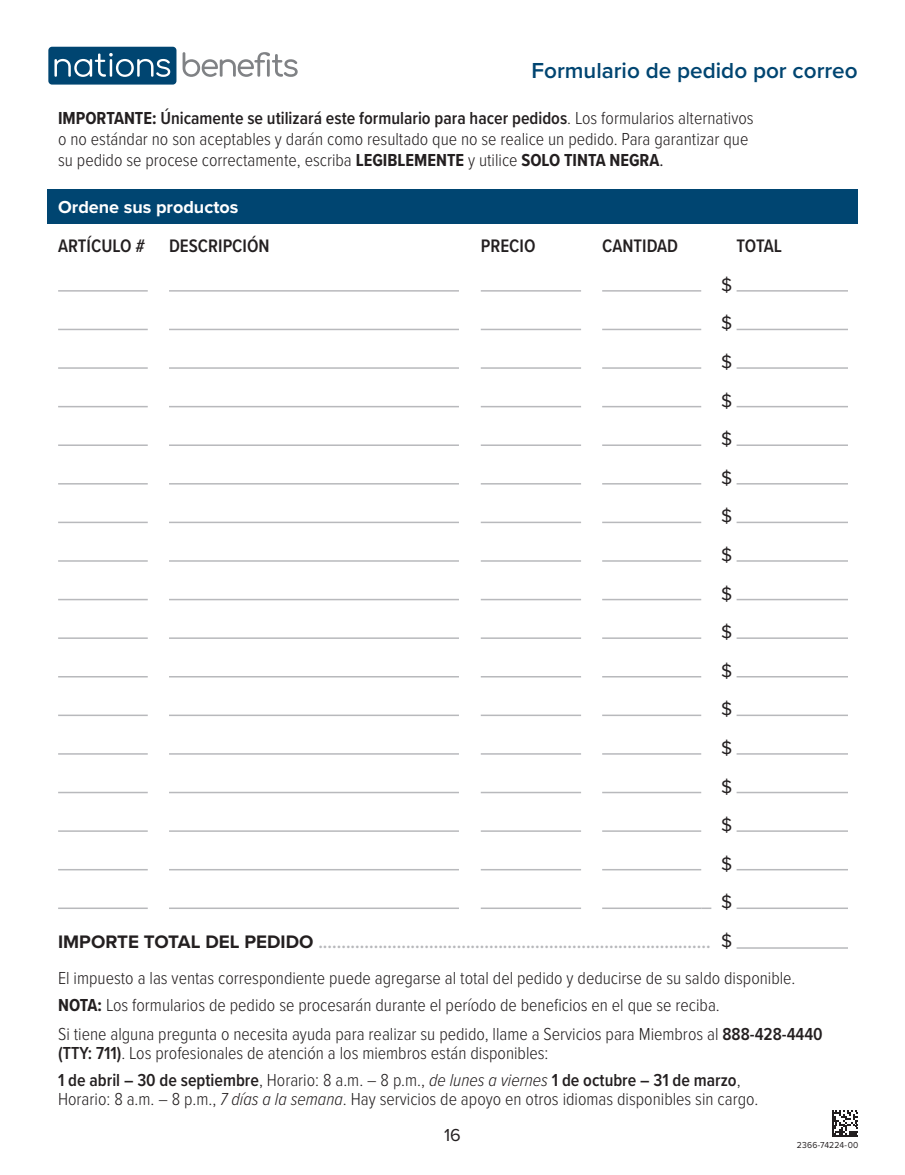
<style>
.page{position:relative;width:905px;height:1175px;background:#fff}
.page>*{position:absolute;margin:0;border:0;box-sizing:border-box;transform-origin:0 0}
.t1{font:600 22.5px "Proxima Nova";color:#004571}
.Form_Table_Header{font:600 18.75px "Proxima Nova";color:#b8b9bc}
.Form_Table_Header-2{font:600 18.75px "Proxima Nova Cond";color:#231f20}
.Form_Table{font:18.75px "Proxima Nova";color:#231f20}
.Body_Copy{font:300 18px/19.5px "Proxima Nova Cond";color:#231f20}
.Footer_-_Center{font:300 18px/21px "Proxima Nova Cond";color:#231f20}
.Form_Headers{font:700 18px "Proxima Nova";color:#fff}
.t2{font:18px "Proxima Nova";color:#231f20}
.t3{font:9px "Proxima Nova";letter-spacing:.02em;color:#231f20;scale:.95 1}
.s1{font-weight:700}
.s2{font-weight:600}
.s3{font-weight:400}
.s4{font-weight:700;color:#231f20}
.s5{font-style:italic}
</style>
<div class="page">
<div style="left:831px;top:1110px;width:27px;height:27px;background:#231f20"></div>
<svg style="left:831px;top:1110px;width:27px;height:26px"></svg>
<div style="left:47px;top:189px;width:810px;height:34px;background:#004571"></div>
<hr style="left:58px;top:290px;width:90px;height:1px;background:#b8b9bc">
<hr style="left:58px;top:329px;width:90px;height:1px;background:#b8b9bc">
<hr style="left:58px;top:367px;width:90px;height:2px;background:#b8b9bc">
<hr style="left:58px;top:406px;width:90px;height:1px;background:#b8b9bc">
<hr style="left:58px;top:444px;width:90px;height:2px;background:#b8b9bc">
<hr style="left:58px;top:483px;width:90px;height:1px;background:#b8b9bc">
<hr style="left:58px;top:521px;width:90px;height:2px;background:#b8b9bc">
<hr style="left:58px;top:560px;width:90px;height:2px;background:#b8b9bc">
<hr style="left:58px;top:599px;width:90px;height:1px;background:#b8b9bc">
<hr style="left:58px;top:637px;width:90px;height:2px;background:#b8b9bc">
<hr style="left:58px;top:676px;width:90px;height:1px;background:#b8b9bc">
<hr style="left:58px;top:714px;width:90px;height:2px;background:#b8b9bc">
<hr style="left:58px;top:753px;width:90px;height:1px;background:#b8b9bc">
<hr style="left:58px;top:791px;width:90px;height:2px;background:#b8b9bc">
<hr style="left:58px;top:830px;width:90px;height:2px;background:#b8b9bc">
<hr style="left:58px;top:869px;width:90px;height:1px;background:#b8b9bc">
<hr style="left:58px;top:907px;width:90px;height:2px;background:#b8b9bc">
<hr style="left:169px;top:907px;width:290px;height:2px;background:#b8b9bc">
<hr style="left:481px;top:907px;width:100px;height:2px;background:#b8b9bc">
<hr style="left:602px;top:907px;width:99px;height:2px;background:#b8b9bc">
<svg style="left:701px;top:907px;width:10px;height:2px"></svg>
<hr style="left:169px;top:290px;width:290px;height:1px;background:#b8b9bc">
<hr style="left:169px;top:329px;width:290px;height:1px;background:#b8b9bc">
<hr style="left:169px;top:367px;width:290px;height:2px;background:#b8b9bc">
<hr style="left:169px;top:406px;width:290px;height:1px;background:#b8b9bc">
<hr style="left:169px;top:444px;width:290px;height:2px;background:#b8b9bc">
<hr style="left:169px;top:483px;width:290px;height:1px;background:#b8b9bc">
<hr style="left:169px;top:521px;width:290px;height:2px;background:#b8b9bc">
<hr style="left:169px;top:560px;width:290px;height:2px;background:#b8b9bc">
<hr style="left:169px;top:599px;width:290px;height:1px;background:#b8b9bc">
<hr style="left:169px;top:637px;width:290px;height:2px;background:#b8b9bc">
<hr style="left:169px;top:676px;width:290px;height:1px;background:#b8b9bc">
<hr style="left:169px;top:714px;width:290px;height:2px;background:#b8b9bc">
<hr style="left:169px;top:753px;width:290px;height:1px;background:#b8b9bc">
<hr style="left:169px;top:791px;width:290px;height:2px;background:#b8b9bc">
<hr style="left:169px;top:830px;width:290px;height:2px;background:#b8b9bc">
<hr style="left:169px;top:869px;width:290px;height:1px;background:#b8b9bc">
<hr style="left:481px;top:290px;width:100px;height:1px;background:#b8b9bc">
<hr style="left:481px;top:329px;width:100px;height:1px;background:#b8b9bc">
<hr style="left:481px;top:367px;width:100px;height:2px;background:#b8b9bc">
<hr style="left:481px;top:406px;width:100px;height:1px;background:#b8b9bc">
<hr style="left:481px;top:444px;width:100px;height:2px;background:#b8b9bc">
<hr style="left:481px;top:483px;width:100px;height:1px;background:#b8b9bc">
<hr style="left:481px;top:521px;width:100px;height:2px;background:#b8b9bc">
<hr style="left:481px;top:560px;width:100px;height:2px;background:#b8b9bc">
<hr style="left:481px;top:599px;width:100px;height:1px;background:#b8b9bc">
<hr style="left:481px;top:637px;width:100px;height:2px;background:#b8b9bc">
<hr style="left:481px;top:676px;width:100px;height:1px;background:#b8b9bc">
<hr style="left:481px;top:714px;width:100px;height:2px;background:#b8b9bc">
<hr style="left:481px;top:753px;width:100px;height:1px;background:#b8b9bc">
<hr style="left:481px;top:791px;width:100px;height:2px;background:#b8b9bc">
<hr style="left:481px;top:830px;width:100px;height:2px;background:#b8b9bc">
<hr style="left:481px;top:869px;width:100px;height:1px;background:#b8b9bc">
<hr style="left:602px;top:290px;width:99px;height:1px;background:#b8b9bc">
<hr style="left:736px;top:290px;width:112px;height:1px;background:#b8b9bc">
<hr style="left:602px;top:329px;width:99px;height:1px;background:#b8b9bc">
<hr style="left:736px;top:329px;width:112px;height:1px;background:#b8b9bc">
<hr style="left:602px;top:367px;width:99px;height:2px;background:#b8b9bc">
<hr style="left:736px;top:367px;width:112px;height:2px;background:#b8b9bc">
<hr style="left:602px;top:406px;width:99px;height:1px;background:#b8b9bc">
<hr style="left:736px;top:406px;width:112px;height:1px;background:#b8b9bc">
<hr style="left:602px;top:444px;width:99px;height:2px;background:#b8b9bc">
<hr style="left:736px;top:444px;width:112px;height:2px;background:#b8b9bc">
<hr style="left:602px;top:483px;width:99px;height:1px;background:#b8b9bc">
<hr style="left:736px;top:483px;width:112px;height:1px;background:#b8b9bc">
<hr style="left:602px;top:521px;width:99px;height:2px;background:#b8b9bc">
<hr style="left:736px;top:521px;width:112px;height:2px;background:#b8b9bc">
<hr style="left:602px;top:560px;width:99px;height:2px;background:#b8b9bc">
<hr style="left:736px;top:560px;width:112px;height:2px;background:#b8b9bc">
<hr style="left:602px;top:599px;width:99px;height:1px;background:#b8b9bc">
<hr style="left:736px;top:599px;width:112px;height:1px;background:#b8b9bc">
<hr style="left:602px;top:637px;width:99px;height:2px;background:#b8b9bc">
<hr style="left:736px;top:637px;width:112px;height:2px;background:#b8b9bc">
<hr style="left:602px;top:676px;width:99px;height:1px;background:#b8b9bc">
<hr style="left:736px;top:676px;width:112px;height:1px;background:#b8b9bc">
<hr style="left:602px;top:714px;width:99px;height:2px;background:#b8b9bc">
<hr style="left:736px;top:714px;width:112px;height:2px;background:#b8b9bc">
<hr style="left:602px;top:753px;width:99px;height:1px;background:#b8b9bc">
<hr style="left:736px;top:753px;width:112px;height:1px;background:#b8b9bc">
<hr style="left:602px;top:791px;width:99px;height:2px;background:#b8b9bc">
<hr style="left:736px;top:791px;width:112px;height:2px;background:#b8b9bc">
<hr style="left:602px;top:830px;width:99px;height:2px;background:#b8b9bc">
<hr style="left:736px;top:830px;width:112px;height:2px;background:#b8b9bc">
<hr style="left:602px;top:869px;width:99px;height:1px;background:#b8b9bc">
<hr style="left:736px;top:869px;width:112px;height:1px;background:#b8b9bc">
<hr style="left:736px;top:907px;width:112px;height:2px;background:#b8b9bc">
<hr style="left:736px;top:947px;width:112px;height:1px;background:#b8b9bc">
<svg style="left:182px;top:52px;width:116px;height:25px"></svg>
<div style="left:48px;top:47px;width:128px;height:38px;background:#004571;border-radius:4px"></div>
<svg style="left:54px;top:53px;width:116px;height:24px"></svg>
<p class="t1" style="left:531px;top:53px;width:328px">Formulario de pedido por correo</p>
<p class="Footer_-_Center" style="left:58px;top:106px;width:697px"><span class="s1">IMPORTANTE:</span> <span class="s2">Únicamente se utilizará este formulario para hacer pedidos</span>. Los formularios alternativos o no estándar no son aceptables y darán como resultado que no se realice un pedido. Para garantizar que su pedido se procese correctamente, escriba <span class="s1">LEGIBLEMENTE</span> y utilice <span class="s1">SOLO TINTA NEGRA</span><span class="s3">.</span></p>
<p class="Form_Headers" style="left:58px;top:194px;width:182px">Ordene sus productos</p>
<p class="Form_Table_Header-2" style="left:58px;top:232px;width:89px">ARTÍCULO #</p>
<p class="Form_Table_Header-2" style="left:169px;top:232px;width:102px">DESCRIPCIÓN</p>
<p class="Form_Table_Header-2" style="left:481px;top:232px;width:56px">PRECIO</p>
<p class="Form_Table_Header-2" style="left:602px;top:232px;width:78px">CANTIDAD</p>
<p class="Form_Table_Header-2" style="left:736px;top:232px;width:47px">TOTAL</p>
<p class="Form_Table" style="left:721px;top:270px;width:13px">$</p>
<p class="Form_Table" style="left:721px;top:309px;width:13px">$</p>
<p class="Form_Table" style="left:721px;top:348px;width:13px">$</p>
<p class="Form_Table" style="left:721px;top:386px;width:13px">$</p>
<p class="Form_Table" style="left:721px;top:425px;width:13px">$</p>
<p class="Form_Table" style="left:721px;top:463px;width:13px">$</p>
<p class="Form_Table" style="left:721px;top:502px;width:13px">$</p>
<p class="Form_Table" style="left:721px;top:541px;width:13px">$</p>
<p class="Form_Table" style="left:721px;top:579px;width:13px">$</p>
<p class="Form_Table" style="left:721px;top:618px;width:13px">$</p>
<p class="Form_Table" style="left:721px;top:656px;width:13px">$</p>
<p class="Form_Table" style="left:721px;top:695px;width:13px">$</p>
<p class="Form_Table" style="left:721px;top:733px;width:13px">$</p>
<p class="Form_Table" style="left:721px;top:772px;width:13px">$</p>
<p class="Form_Table" style="left:721px;top:811px;width:13px">$</p>
<p class="Form_Table" style="left:721px;top:849px;width:13px">$</p>
<p class="Form_Table" style="left:721px;top:888px;width:13px">$</p>
<p class="Form_Table_Header" style="left:58px;top:928px;width:654px"><span class="s4">IMPORTE TOTAL DEL PEDIDO</span> .....................................................................................</p>
<p class="Form_Table" style="left:721px;top:926px;width:13px">$</p>
<p class="Body_Copy" style="left:58px;top:967px;width:738px">El impuesto a las ventas correspondiente puede agregarse al total del pedido y deducirse de su saldo disponible.</p>
<p class="Body_Copy" style="left:58px;top:994px;width:663px"><span class="s1">NOTA:</span> Los formularios de pedido se procesarán durante el período de beneficios en el que se reciba.</p>
<p class="Body_Copy" style="left:58px;top:1023px;width:766px">Si tiene alguna pregunta o necesita ayuda para realizar su pedido, llame a Servicios para Miembros al <span class="s2">888-428-4440 (TTY: 711)</span>. Los profesionales de atención a los miembros están disponibles:</p>
<p class="Body_Copy" style="left:58px;top:1069px;width:701px"><span class="s2">1 de abril – 30 de septiembre</span>, Horario: 8 a.m. – 8 p.m., <span class="s5">de lunes a viernes</span> <span class="s2">1 de octubre – 31 de marzo</span>,<br>Horario: 8 a.m. – 8 p.m., <span class="s5">7 días a la semana</span>. Hay servicios de apoyo en otros idiomas disponibles sin cargo.</p>
<p class="t2" style="left:444px;top:1121px;width:18px">16</p>
<p class="t3" style="left:796px;top:1138px;width:66px">2366-74224-00</p>
</div>
